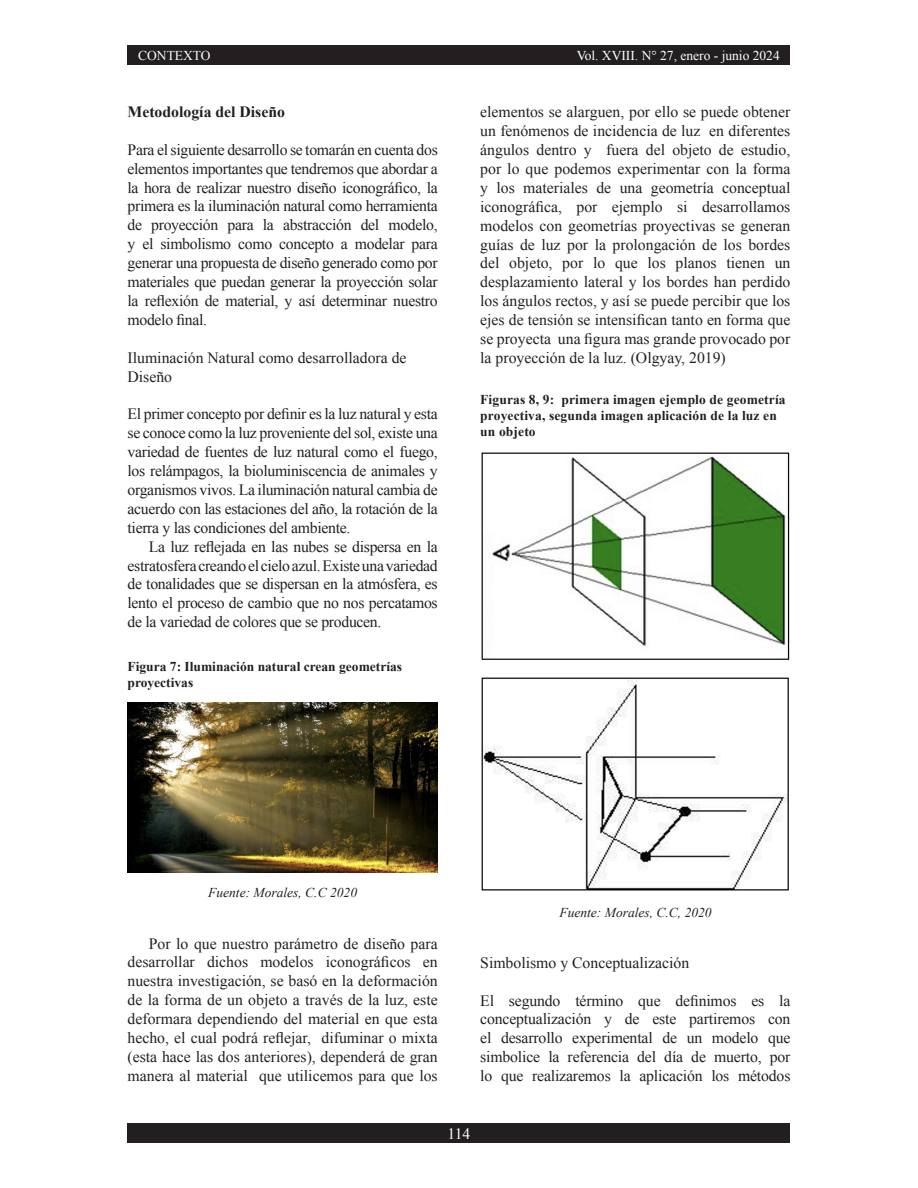
<style>
.page{position:relative;width:918px;height:1188px;background:#fff}
.page>*{position:absolute;margin:0;border:0;box-sizing:border-box;transform-origin:0 0}
.t1{font:15.75px/18.9px "Times New Roman";letter-spacing:-.01em;color:#231f20;text-align:justify}
.t2{font:700 15.75px "Times New Roman";color:#231f20}
.t3{font:15.75px "Times New Roman";color:#fff}
.t4{font:700 13.5px/16.2px "Times New Roman";letter-spacing:.01em;color:#231f20}
.t5{font:italic 13.5px "Times New Roman";color:#231f20}
.t6{font:13.5px "Times New Roman";color:#fff}
</style>
<div class="page">
<div style="left:128px;top:1124px;width:662px;height:19px;background:#231f20"></div>
<div style="left:128px;top:45px;width:662px;height:19px;background:#231f20"></div>
<img style="left:128px;top:702px;width:310px;height:170px">
<img style="left:481px;top:452px;width:309px;height:208px">
<img style="left:481px;top:677px;width:308px;height:214px">
<p class="t6" style="left:138px;top:47px;width:74px">CONTEXTO</p>
<p class="t6" style="left:577px;top:46px;width:205px">Vol. XVIII. N° 27, enero - junio 2024</p>
<p class="t2" style="left:128px;top:101px;width:159px">Metodología del Diseño</p>
<p class="t1" style="left:128px;top:140px;width:312px">Para el siguiente desarrollo se tomarán en cuenta dos elementos importantes que tendremos que abordar a la hora de realizar nuestro diseño iconográfico, la primera es la iluminación natural como herramienta de proyección para la abstracción del modelo, y el simbolismo como concepto a modelar para generar una propuesta de diseño generado como por materiales que puedan generar la proyección solar la reflexión de material, y así determinar nuestro modelo final.</p>
<p class="t1" style="left:128px;top:348px;width:281px">Iluminación Natural como desarrolladora de<br>Diseño</p>
<p class="t1" style="left:128px;top:404px;width:312px">El primer concepto por definir es la luz natural y esta se conoce como la luz proveniente del sol, existe una variedad de fuentes de luz natural como el fuego, los relámpagos, la bioluminiscencia de animales y organismos vivos. La iluminación natural cambia de acuerdo con las estaciones del año, la rotación de la tierra y las condiciones del ambiente.</p>
<p class="t1" style="left:128px;top:537px;width:312px;text-indent:21px">La luz reflejada en las nubes se dispersa en la estratosfera creando el cielo azul. Existe una variedad de tonalidades que se dispersan en la atmósfera, es lento el proceso de cambio que no nos percatamos de la variedad de colores que se producen.</p>
<p class="t4" style="left:128px;top:658px;width:276px">Figura 7: Iluminación natural crean geometrías proyectivas</p>
<p class="t1" style="left:480px;top:102px;width:312px">elementos se alarguen, por ello se puede obtener un fenómenos de incidencia de luz en diferentes ángulos dentro y fuera del objeto de estudio, por lo que podemos experimentar con la forma y los materiales de una geometría conceptual iconográfica, por ejemplo si desarrollamos modelos con geometrías proyectivas se generan guías de luz por la prolongación de los bordes del objeto, por lo que los planos tienen un desplazamiento lateral y los bordes han perdido los ángulos rectos, y así se puede percibir que los ejes de tensión se intensifican tanto en forma que se proyecta una figura mas grande provocado por la proyección de la luz. (Olgyay, 2019)</p>
<p class="t4" style="left:480px;top:391px;width:307px">Figuras 8, 9: primera imagen ejemplo de geometría proyectiva, segunda imagen aplicación de la luz en un objeto</p>
<p class="t5" style="left:208px;top:883px;width:150px">Fuente: Morales, C.C 2020</p>
<p class="t1" style="left:128px;top:934px;width:312px;text-indent:21px">Por lo que nuestro parámetro de diseño para desarrollar dichos modelos iconográficos en nuestra investigación, se basó en la deformación de la forma de un objeto a través de la luz, este deformara dependiendo del material en que esta hecho, el cual podrá reflejar, difuminar o mixta (esta hace las dos anteriores), dependerá de gran manera al material que utilicemos para que los</p>
<p class="t5" style="left:560px;top:904px;width:154px">Fuente: Morales, C.C, 2020</p>
<p class="t1" style="left:480px;top:953px;width:211px">Simbolismo y Conceptualización</p>
<p class="t1" style="left:480px;top:991px;width:312px">El segundo término que definimos es la conceptualización y de este partiremos con el desarrollo experimental de un modelo que simbolice la referencia del día de muerto, por lo que realizaremos la aplicación los métodos</p>
<p class="t3" style="left:447px;top:1123px;width:25px">114</p>
</div>
